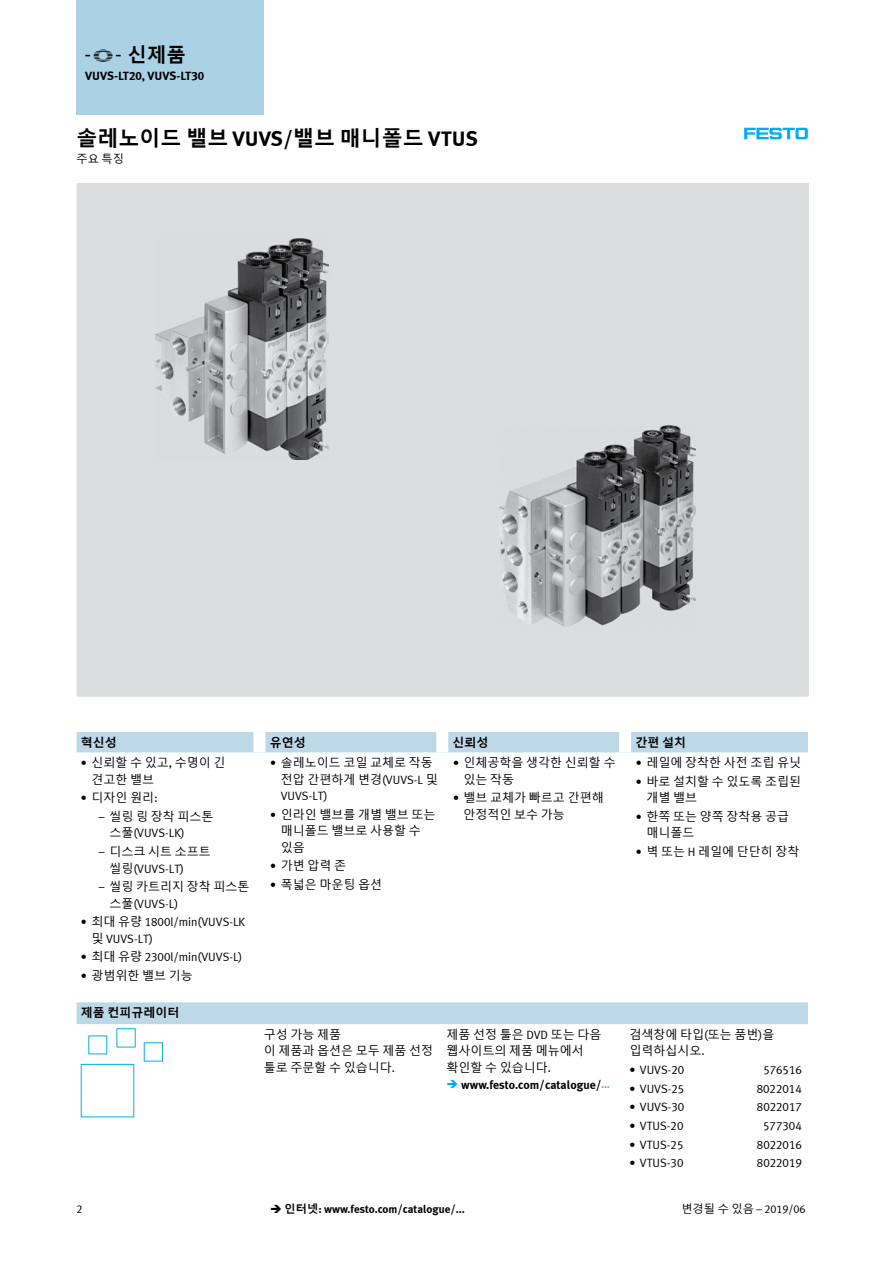
<style>
.page{position:relative;width:893px;height:1263px;background:#fff}
.page>*{position:absolute;margin:0;border:0;box-sizing:border-box;transform-origin:0 0}
.t1{font:700 21px "Malgun Gothic";color:#000}
.t2{font:700 19.5px "Malgun Gothic";color:#000}
.t3{font:12px/16.5px "Malgun Gothic";color:#000}
.t4{font:12px/16.5px "Meta Plus LF";color:#000}
.t5{font:700 12px "Meta Plus LF";color:#000}
.t6{font:700 12px "Malgun Gothic";color:#000}
.t7{font:700 11.25px "Meta Plus LF";color:#000}
.t8{font:11.25px "Meta Plus LF";color:#000}
.t9{font:11.25px "Malgun Gothic";color:#000}
.s1{font-family:"Meta Plus LF";font-weight:400;font-size:24.15px}
.s2{font-family:"Meto Pict 17";font-weight:400;font-size:24.15px}
.s3{font-family:"Meta Plus LF"}
.s4{font-family:"Malgun Gothic"}
.s5{color:#00aeef}
.s6{font-weight:400;color:#00aeef}
</style>
<div class="page">
<svg style="left:744px;top:128px;width:64px;height:11px"></svg>
<div style="left:77px;top:0;width:187px;height:115px;background:#abd2e4"></div>
<div style="left:77px;top:1002px;width:731px;height:22px;background:#bdd9e8"></div>
<div style="left:77px;top:184px;width:731px;height:512px;background:#dcddde"></div>
<img style="left:155px;top:238px;width:173px;height:222px">
<img style="left:500px;top:426px;width:196px;height:200px">
<div style="left:77px;top:732px;width:731px;height:20px;background:#bdd9e8"></div>
<div style="left:253px;top:732px;width:12px;height:20px;background:#fff"></div>
<div style="left:436px;top:732px;width:12px;height:20px;background:#fff"></div>
<div style="left:619px;top:732px;width:12px;height:20px;background:#fff"></div>
<h2 class="t2" style="left:84px;top:43px;width:104px"><span class="s1">-</span><span class="s2">V</span><span class="s1">-</span> 신제품</h2>
<p class="t5" style="left:85px;top:68px;width:121px">VUVS-LT20, VUVS-LT30</p>
<h1 class="t1" style="left:77px;top:126px;width:403px">솔레노이드 밸브 <span class="s3">VUVS/</span>밸브 매니폴드 <span class="s3">VTUS</span></h1>
<p class="t9" style="left:77px;top:152px;width:49px">주요 특징</p>
<p class="t6" style="left:81px;top:735px;width:38px">혁신성</p>
<p class="t6" style="left:270px;top:735px;width:37px">유연성</p>
<p class="t6" style="left:453px;top:735px;width:37px">신뢰성</p>
<p class="t6" style="left:635px;top:735px;width:52px">간편 설치</p>
<p class="t3" style="left:91px;top:755px;width:136px;text-indent:-10px"><span class="s3">•</span> 신뢰할 수 있고<span class="s3">,</span> 수명이 긴 견고한 밸브</p>
<p class="t3" style="left:81px;top:790px;width:78px"><span class="s3">•</span> 디자인 원리<span class="s3">:</span></p>
<p class="t3" style="left:99px;top:809px;width:116px"><span class="s3">–</span> 씰링 링 장착 피스톤</p>
<p class="t4" style="left:109px;top:825px;width:77px"><span class="s4">스풀</span>(VUVS-LK)</p>
<p class="t3" style="left:99px;top:844px;width:113px"><span class="s3">–</span> 디스크 시트 소프트</p>
<p class="t4" style="left:109px;top:860px;width:76px"><span class="s4">씰링</span>(VUVS-LT)</p>
<p class="t3" style="left:99px;top:879px;width:152px"><span class="s3">–</span> 씰링 카트리지 장착 피스톤</p>
<p class="t4" style="left:109px;top:895px;width:70px"><span class="s4">스풀</span>(VUVS-L)</p>
<p class="t4" style="left:91px;top:914px;width:155px;text-indent:-10px">• <span class="s4">최대 유량</span> 1800l/min(VUVS-LK <span class="s4">및</span> VUVS-LT)</p>
<p class="t4" style="left:81px;top:949px;width:163px">• <span class="s4">최대 유량</span> 2300l/min(VUVS-L)</p>
<p class="t3" style="left:81px;top:968px;width:113px"><span class="s3">•</span> 광범위한 밸브 기능</p>
<p class="t3" style="left:464px;top:755px;width:154px;text-indent:-10px"><span class="s3">•</span> 인체공학을 생각한 신뢰할 수 있는 작동</p>
<p class="t3" style="left:464px;top:790px;width:142px;text-indent:-10px"><span class="s3">•</span> 밸브 교체가 빠르고 간편해 안정적인 보수 가능</p>
<p class="t3" style="left:636px;top:755px;width:167px"><span class="s3">•</span> 레일에 장착한 사전 조립 유닛</p>
<p class="t3" style="left:646px;top:773px;width:156px;text-indent:-10px"><span class="s3">•</span> 바로 설치할 수 있도록 조립된 개별 밸브</p>
<p class="t3" style="left:646px;top:808px;width:144px;text-indent:-10px"><span class="s3">•</span> 한쪽 또는 양쪽 장착용 공급 매니폴드</p>
<p class="t3" style="left:636px;top:844px;width:165px"><span class="s3">•</span> 벽 또는 <span class="s3">H</span> 레일에 단단히 장착</p>
<p class="t3" style="left:281px;top:755px;width:159px;text-indent:-10px"><span class="s3">•</span> 솔레노이드 코일 교체로 작동 전압 간편하게 변경<span class="s3">(VUVS-L</span> 및</p>
<p class="t4" style="left:281px;top:787px;width:48px">VUVS-LT)</p>
<p class="t3" style="left:281px;top:806px;width:156px;text-indent:-10px"><span class="s3">•</span> 인라인 밸브를 개별 밸브 또는 매니폴드 밸브로 사용할 수 있음</p>
<p class="t3" style="left:270px;top:858px;width:77px"><span class="s3">•</span> 가변 압력 존</p>
<p class="t3" style="left:270px;top:877px;width:113px"><span class="s3">•</span> 폭넓은 마운팅 옵션</p>
<p class="t6" style="left:81px;top:1006px;width:100px">제품 컨피규레이터</p>
<p class="t3" style="left:264px;top:1026px;width:171px">구성 가능 제품<br>이 제품과 옵션은 모두 제품 선정 툴로 주문할 수 있습니다<span class="s3">.</span></p>
<p class="t3" style="left:447px;top:1026px;width:157px">제품 선정 툴은 <span class="s3">DVD</span> 또는 다음 웹사이트의 제품 메뉴에서 확인할 수 있습니다<span class="s3">.</span></p>
<p class="t5" style="left:446px;top:1077px;width:165px"><span class="s5">➔</span> www.festo.com/catalogue/<span class="s6">…</span></p>
<p class="t3" style="left:629px;top:1026px;width:147px">검색창에 타입<span class="s3">(</span>또는 품번<span class="s3">)</span>을 입력하십시오<span class="s3">.</span></p>
<p class="t4" style="left:629px;top:1061px;width:56px">• VUVS-20</p>
<p class="t4" style="left:763px;top:1061px;width:40px">576516</p>
<p class="t4" style="left:629px;top:1080px;width:56px">• VUVS-25</p>
<p class="t4" style="left:757px;top:1080px;width:47px">8022014</p>
<p class="t4" style="left:629px;top:1098px;width:56px">• VUVS-30</p>
<p class="t4" style="left:757px;top:1098px;width:46px">8022017</p>
<p class="t4" style="left:629px;top:1117px;width:56px">• VTUS-20</p>
<p class="t4" style="left:763px;top:1117px;width:40px">577304</p>
<p class="t4" style="left:629px;top:1136px;width:56px">• VTUS-25</p>
<p class="t4" style="left:757px;top:1136px;width:46px">8022016</p>
<p class="t4" style="left:629px;top:1154px;width:56px">• VTUS-30</p>
<p class="t4" style="left:757px;top:1154px;width:46px">8022019</p>
<p class="t8" style="left:77px;top:1202px;width:8px">2</p>
<p class="t7" style="left:270px;top:1202px;width:196px">➔ <span class="s4">인터넷</span>: www.festo.com/catalogue/...</p>
<p class="t8" style="left:681px;top:1202px;width:126px"><span class="s4">변경될 수 있음</span> – 2019/06</p>
</div>
